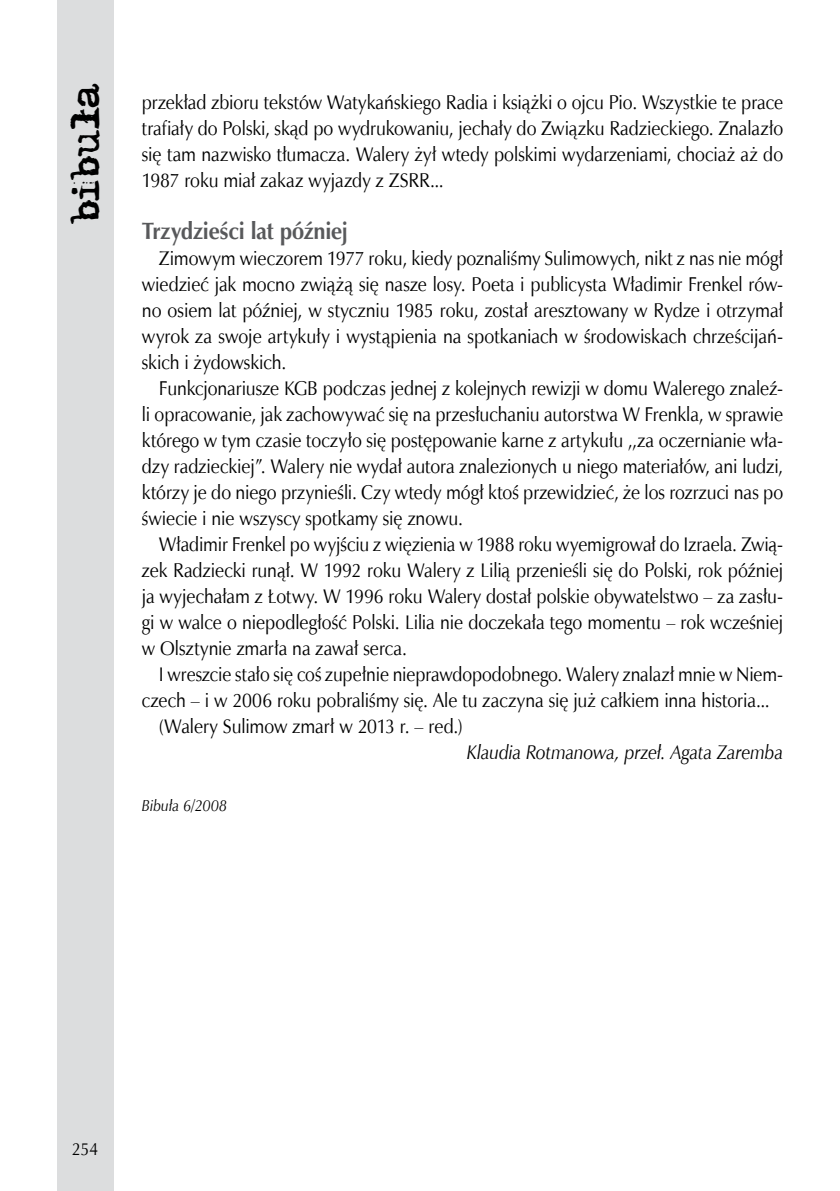
<style>
.page{position:relative;width:840px;height:1191px;background:#fff}
.page>*{position:absolute;margin:0;border:0;box-sizing:border-box;transform-origin:0 0}
.t1{font:36px "Maszyna";letter-spacing:-.02em;color:#000}
.t2{font:700 24px "Zapf Humnst EU";letter-spacing:-.015em;color:#58595b;scale:.9 1}
.t3{font:20px/26px "Zapf Humnst EU";letter-spacing:-.005em;color:#000;text-align:justify;scale:.9 1}
.t4{font:20px "Zapf Humnst EU";letter-spacing:-.005em;color:#000;scale:.89 1}
.t5{font:italic 20px "Zapf Humnst EU";letter-spacing:-.005em;color:#000;scale:.9 1}
.t6{font:18px "Zapf Humnst EU";color:#000;scale:.9 1}
.t7{font:italic 16px "Zapf Humnst EU";letter-spacing:.005em;color:#000;scale:.9 1}
</style>
<div class="page">
<div style="left:57px;top:0;width:56px;height:1191px;background:#dcddde"></div>
<h1 class="t1" style="left:65px;top:224px;width:143px;rotate:-90deg">bibuła</h1>
<p class="t3" style="left:142px;top:89px;width:713px">przekład zbioru tekstów Watykańskiego Radia i książki o ojcu Pio. Wszystkie te prace trafiały do Polski, skąd po wydrukowaniu, jechały do Związku Radzieckiego. Znalazło się tam nazwisko tłumacza. Walery żył wtedy polskimi wydarzeniami, chociaż aż do 1987 roku miał zakaz wyjazdy z ZSRR...</p>
<p class="t2" style="left:142px;top:216px;width:230px">Trzydzieści lat później</p>
<p class="t3" style="left:142px;top:245px;width:713px;text-indent:17px">Zimowym wieczorem 1977 roku, kiedy poznaliśmy Sulimowych, nikt z nas nie mógł wiedzieć jak mocno zwiążą się nasze losy. Poeta i publicysta Władimir Frenkel rów&shy;no osiem lat później, w styczniu 1985 roku, został aresztowany w Rydze i otrzymał wyrok za swoje artykuły i wystąpienia na spotkaniach w środowiskach chrześcijań&shy;skich i żydowskich.</p>
<p class="t3" style="left:142px;top:375px;width:713px;text-indent:17px">Funkcjonariusze KGB podczas jednej z kolejnych rewizji w domu Walerego znaleź&shy;li opracowanie, jak zachowywać się na przesłuchaniu autorstwa W Frenkla, w sprawie którego w tym czasie toczyło się postępowanie karne z artykułu ,,za oczernianie wła&shy;dzy radzieckiej”. Walery nie wydał autora znalezionych u niego materiałów, ani ludzi, którzy je do niego przynieśli. Czy wtedy mógł ktoś przewidzieć, że los rozrzuci nas po świecie i nie wszyscy spotkamy się znowu.</p>
<p class="t3" style="left:142px;top:531px;width:713px;text-indent:17px">Władimir Frenkel po wyjściu z więzienia w 1988 roku wyemigrował do Izraela. Zwią&shy;zek Radziecki runął. W 1992 roku Walery z Lilią przenieśli się do Polski, rok później ja wyjechałam z Łotwy. W 1996 roku Walery dostał polskie obywatelstwo – za zasłu&shy;gi w walce o niepodległość Polski. Lilia nie doczekała tego momentu – rok wcześniej w Olsztynie zmarła na zawał serca.</p>
<p class="t4" style="left:159px;top:661px;width:702px">I wreszcie stało się coś zupełnie nieprawdopodobnego. Walery znalazł mnie w Niem-</p>
<p class="t3" style="left:142px;top:687px;width:698px">czech – i w 2006 roku pobraliśmy się. Ale tu zaczyna się już całkiem inna historia...</p>
<p class="t3" style="left:159px;top:713px;width:339px">(Walery Sulimow zmarł w 2013 r. – red.)</p>
<p class="t5" style="left:466px;top:740px;width:353px">Klaudia Rotmanowa, przeł. Agata Zaremba</p>
<p class="t7" style="left:142px;top:795px;width:96px">Bibuła 6/2008</p>
<p class="t6" style="left:72px;top:1137px;width:31px">254</p>
</div>
